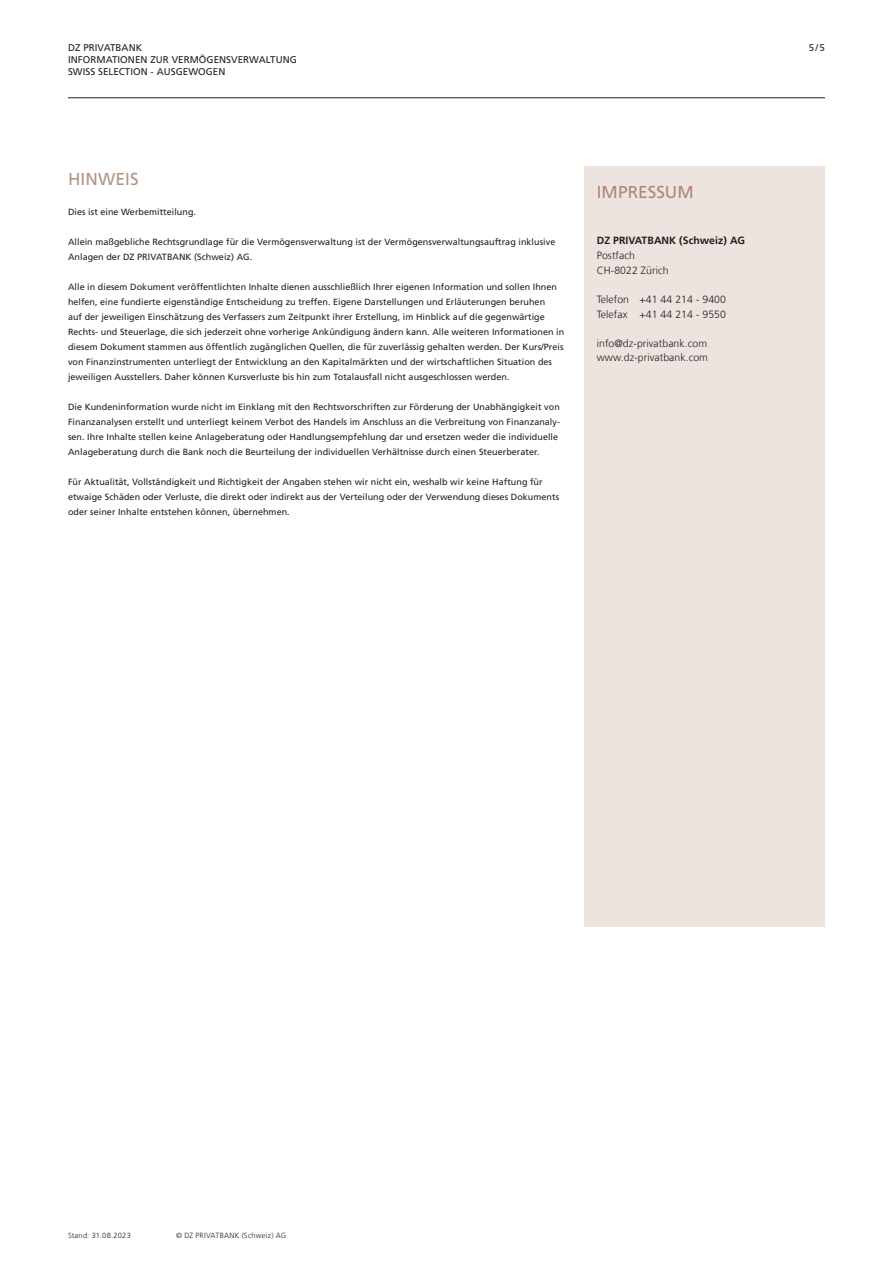
<style>
.page{position:relative;width:893px;height:1263px;background:#fff}
.page>*{position:absolute;margin:0;border:0;box-sizing:border-box;transform-origin:0 0}
._02_Subh_versal{font:17.25px "Frutiger LT Com";color:#af8777}
._03_Inhaltsverzeichn{font:17.25px "Frutiger LT Com";letter-spacing:.01em;color:#b29685}
.t1{font:300 10.5px "Frutiger LT Com";letter-spacing:.005em;color:#231f20}
.t2{font:700 10.5px "Frutiger LT Com";letter-spacing:.005em;color:#231f20}
.t3{font:9.75px "Frutiger DZPB";letter-spacing:.005em;color:#231f20}
._09_Impressum_Copyte{font:9px/15px "Frutiger LT Com";letter-spacing:.005em;color:#231f20}
.t4{font:300 7.5px "Frutiger LT Com";letter-spacing:.03em;color:#231f20}
</style>
<div class="page">
<hr style="left:68px;top:97px;width:757px;height:1px;background:#231f20">
<div style="left:584px;top:166px;width:241px;height:760px;background:#ede4e0"></div>
<p class="t3" style="left:68px;top:42px;width:76px">DZ PRIVATBANK</p>
<p class="t3" style="left:68px;top:54px;width:230px">INFORMATIONEN ZUR VERMÖGENSVERWALTUNG</p>
<p class="t3" style="left:68px;top:66px;width:159px">SWISS SELECTION - AUSGEWOGEN</p>
<p class="_03_Inhaltsverzeichn" style="left:68px;top:169px;width:72px">HINWEIS</p>
<p class="_09_Impressum_Copyte" style="left:68px;top:204px;width:130px">Dies ist eine Werbemitteilung.</p>
<p class="_09_Impressum_Copyte" style="left:68px;top:234px;width:489px">Allein maßgebliche Rechtsgrundlage für die Vermögensverwaltung ist der Vermögensverwaltungsauftrag inklusive<br>Anlagen der DZ PRIVATBANK (Schweiz) AG.</p>
<p class="_09_Impressum_Copyte" style="left:68px;top:279px;width:498px">Alle in diesem Dokument veröffentlichten Inhalte dienen ausschließlich Ihrer eigenen Information und sollen Ihnen helfen, eine fundierte eigenständige Entscheidung zu treffen. Eigene Darstellungen und Erläuterungen beruhen<br>auf der jeweiligen Einschätzung des Verfassers zum Zeitpunkt ihrer Erstellung, im Hinblick auf die gegenwärtige Rechts- und Steuerlage, die sich jederzeit ohne vorherige Ankündigung ändern kann. Alle weiteren Informationen in diesem Dokument stammen aus öffentlich zugänglichen Quellen, die für zuverlässig gehalten werden. Der Kurs/Preis von Finanzinstrumenten unterliegt der Entwicklung an den Kapitalmärkten und der wirtschaftlichen Situation des jeweiligen Ausstellers. Daher können Kursverluste bis hin zum Totalausfall nicht ausgeschlossen werden.</p>
<p class="_09_Impressum_Copyte" style="left:68px;top:399px;width:493px">Die Kundeninformation wurde nicht im Einklang mit den Rechtsvorschriften zur Förderung der Unabhängigkeit von Finanzanalysen erstellt und unterliegt keinem Verbot des Handels im Anschluss an die Verbreitung von Finanzanaly&shy;sen. Ihre Inhalte stellen keine Anlageberatung oder Handlungsempfehlung dar und ersetzen weder die individuelle Anlageberatung durch die Bank noch die Beurteilung der individuellen Verhältnisse durch einen Steuerberater.</p>
<p class="_09_Impressum_Copyte" style="left:68px;top:474px;width:493px">Für Aktualität, Vollständigkeit und Richtigkeit der Angaben stehen wir nicht ein, weshalb wir keine Haftung für etwaige Schäden oder Verluste, die direkt oder indirekt aus der Verteilung oder der Verwendung dieses Dokuments oder seiner Inhalte entstehen können, übernehmen.</p>
<p class="_02_Subh_versal" style="left:597px;top:182px;width:98px">IMPRESSUM</p>
<p class="t2" style="left:597px;top:234px;width:150px">DZ PRIVATBANK (Schweiz) AG</p>
<p class="t1" style="left:597px;top:249px;width:40px">Postfach</p>
<p class="t1" style="left:597px;top:264px;width:73px">CH-8022 Zürich</p>
<p class="t1" style="left:597px;top:293px;width:131px">Telefon +41 44 214 - 9400</p>
<p class="t1" style="left:597px;top:307px;width:131px">Telefax +41 44 214 - 9550</p>
<p class="t1" style="left:597px;top:337px;width:112px">info@dz-privatbank.com</p>
<p class="t1" style="left:597px;top:351px;width:113px">www.dz-privatbank.com</p>
<p class="t3" style="left:809px;top:42px;width:18px">5/5</p>
<p class="t4" style="left:68px;top:1231px;width:64px">Stand: 31.08.2023</p>
<p class="t4" style="left:176px;top:1231px;width:112px">© DZ PRIVATBANK (Schweiz) AG</p>
</div>
